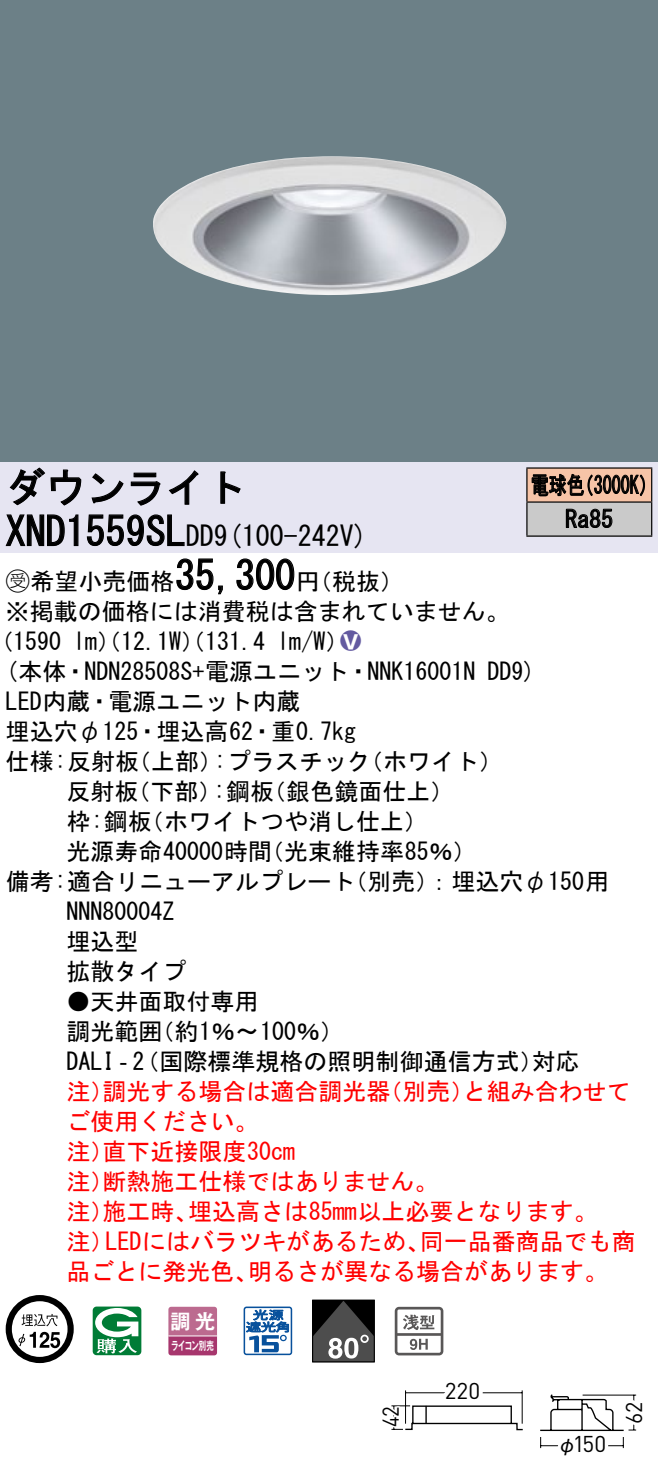
<style>
.page{position:relative;width:658px;height:1483px;background:#fff}
.page>*{position:absolute;margin:0;border:0;box-sizing:border-box;transform-origin:0 0}
.t1{font:40px "MS Gothic";color:#000}
.t2{font:28px "MS Gothic";color:#000}
.t3{font:24px/30px "MS Gothic";color:#000}
.t4{font:24px/30px "MS Gothic";color:#f00}
.t5{font:24px/34px "MS Gothic";color:#000;scale:.75 1}
.t6{font:24px "Ford Classification 1";color:#635aa0}
.t7{font:22.8px "DINOT";letter-spacing:-.01em;color:#000}
.t8{font:22.8px "DINOT";letter-spacing:-.01em;color:#000;scale:.95 1}
.t9{font:22.8px "DINOT";letter-spacing:-.01em;color:#000;scale:.9 1}
.t10{font:20px "Gothic MB101 Pro De Bold 90 pv RKSJ H";color:#fff}
.t11{font:20px "Gothic BBB Pro Medium 90 pv RKSJ H";color:#000}
.t12{font:11.6px "Gothic MB101 Pro De Bold 90 pv RKSJ H";letter-spacing:-.05em;color:#fff;scale:.65 1}
.s1{font-size:28px}
.s2{font-family:"Ford Classification 1"}
.s3{color:#fff}
</style>
<div class="page">
<div style="left:0;top:0;width:658px;height:462px;background:#6c8087"></div>
<img style="left:153px;top:156px;width:354px;height:139px">
<div style="left:0;top:462px;width:658px;height:90px;background:#e6e5f2"></div>
<svg style="left:9px;top:467px;width:73px;height:39px"></svg>
<svg style="left:91px;top:473px;width:33px;height:30px"></svg>
<svg style="left:130px;top:472px;width:30px;height:34px"></svg>
<svg style="left:168px;top:470px;width:30px;height:35px"></svg>
<svg style="left:220px;top:471px;width:21px;height:33px"></svg>
<svg style="left:5px;top:514px;width:74px;height:32px"></svg>
<svg style="left:86px;top:514px;width:99px;height:32px"></svg>
<svg style="left:176px;top:558px;width:47px;height:37px"></svg>
<svg style="left:236px;top:558px;width:59px;height:32px"></svg>
<svg style="left:6px;top:1295px;width:68px;height:68px"></svg>
<svg style="left:93px;top:1306px;width:48px;height:49px"></svg>
<svg style="left:168px;top:1306px;width:49px;height:49px;background:#b65b86"></svg>
<hr style="left:168px;top:1335px;width:49px;height:1px;background:#fff">
<svg style="left:243px;top:1306px;width:49px;height:49px"></svg>
<div style="left:312px;top:1299px;width:62px;height:63px;border:1px solid #000"></div>
<svg style="left:312px;top:1300px;width:62px;height:61px;background:#474747"></svg>
<svg style="left:395px;top:1306px;width:48px;height:49px"></svg>
<div style="left:527px;top:468px;width:124px;height:34px;background:#f7c4a7"></div>
<div style="left:527px;top:502px;width:124px;height:34px;background:#cacaca"></div>
<hr style="left:526px;top:467px;width:126px;height:2px;background:#000">
<hr style="left:526px;top:468px;width:1px;height:33px;background:#000">
<hr style="left:651px;top:468px;width:1px;height:33px;background:#000">
<hr style="left:526px;top:501px;width:126px;height:2px;background:#000">
<hr style="left:526px;top:502px;width:1px;height:33px;background:#000">
<hr style="left:651px;top:502px;width:1px;height:33px;background:#000">
<hr style="left:526px;top:535px;width:126px;height:2px;background:#000">
<svg style="left:531px;top:473px;width:114px;height:24px"></svg>
<svg style="left:565px;top:508px;width:47px;height:20px"></svg>
<svg style="left:540px;top:1394px;width:97px;height:55px"></svg>
<svg style="left:391px;top:1390px;width:132px;height:40px"></svg>
<h1 class="t1" style="left:6px;top:467px;width:242px">ダウンライト</h1>
<p class="t2" style="left:214px;top:522px;width:155px">(9 100-242 (V</p>
<h1 class="t1" style="left:6px;top:511px;width:210px">XND1559SL<span class="s1">DD</span></h1>
<h1 class="t1" style="left:175px;top:555px;width:121px">35,300</h1>
<p class="t3" style="left:6px;top:566px;width:505px"><span class="s2">B</span>希望小売価格<br>※掲載の価格には消費税は含まれていません。</p>
<p class="t6" style="left:340px;top:629px;width:22px">2<span class="s3">8</span></p>
<p class="t3" style="left:296px;top:566px;width:109px">（円税抜(</p>
<p class="t3" style="left:277px;top:626px;width:73px">l m (W/</p>
<p class="t3" style="left:-11px;top:626px;width:74px">（1590</p>
<p class="t3" style="left:73px;top:626px;width:193px">lm）（12.1 ）（W 131.4</p>
<p class="t5" style="left:565px;top:468px;width:65px;text-indent:-34px">電球色<br>Ra85</p>
<p class="t5" style="left:575px;top:468px;width:109px">（3000 (K</p>
<p class="t3" style="left:6px;top:656px;width:471px">(本体・NDN28508 +S 電源ユニット・NNK16001N</p>
<p class="t3" style="left:6px;top:686px;width:296px">LED内蔵・電源ユニット内蔵</p>
<p class="t3" style="left:6px;top:716px;width:352px">埋込穴φ125・埋込高62・重0.7kg</p>
<p class="t3" style="left:359px;top:746px;width:145px">（ホワイト(</p>
<p class="t3" style="left:487px;top:656px;width:50px">DD (9</p>
<p class="t3" style="left:214px;top:746px;width:158px">:プラスチック</p>
<p class="t3" style="left:6px;top:746px;width:135px">仕様:反射板</p>
<p class="t3" style="left:127px;top:746px;width:97px">（上部）</p>
<p class="t3" style="left:66px;top:776px;width:73px">反射板</p>
<p class="t3" style="left:126px;top:776px;width:97px">（下部）</p>
<p class="t3" style="left:262px;top:776px;width:193px">（銀色鏡面仕上(</p>
<p class="t3" style="left:213px;top:776px;width:62px">:鋼板</p>
<p class="t3" style="left:66px;top:806px;width:87px">枠:鋼板</p>
<p class="t3" style="left:140px;top:806px;width:289px">（ホワイトつや消し仕上(</p>
<p class="t3" style="left:66px;top:836px;width:207px">光源寿命40000時間</p>
<p class="t3" style="left:260px;top:836px;width:218px">（光束維持率85％(</p>
<p class="t3" style="left:66px;top:866px;width:290px;text-indent:-61px">備考:適合リニューアルプレート<br>NNN80004Z<br>埋込型<br>拡散タイプ</p>
<p class="t3" style="left:150px;top:986px;width:195px;text-indent:-84px">●天井面取付専用<br>（約1％〜100％(</p>
<p class="t3" style="left:343px;top:866px;width:267px">（別売：）埋込穴φ150用</p>
<p class="t3" style="left:66px;top:1016px;width:97px">調光範囲</p>
<p class="t3" style="left:66px;top:1046px;width:478px">DALI‐（2 国際標準規格の照明制御通信方式）</p>
<p class="t4" style="left:462px;top:1076px;width:169px">と組み合わせて</p>
<p class="t3" style="left:531px;top:1046px;width:49px">対応</p>
<p class="t4" style="left:102px;top:1076px;width:289px">調光する場合は適合調光器</p>
<p class="t4" style="left:378px;top:1076px;width:97px">（別売）</p>
<p class="t4" style="left:66px;top:1076px;width:49px">注）</p>
<p class="t4" style="left:66px;top:1106px;width:193px">ご使用ください。</p>
<p class="t4" style="left:102px;top:1136px;width:194px">直下近接限度30cm</p>
<p class="t4" style="left:102px;top:1136px;width:337px;text-indent:-36px">注）<br>断熱施工仕様ではありません。</p>
<p class="t4" style="left:66px;top:1166px;width:49px">注）</p>
<p class="t4" style="left:188px;top:1196px;width:411px">埋込高さは85mm以上必要となります。</p>
<p class="t4" style="left:102px;top:1196px;width:97px">施工時、</p>
<p class="t4" style="left:66px;top:1196px;width:49px">注）</p>
<p class="t4" style="left:66px;top:1226px;width:49px">注）</p>
<p class="t4" style="left:105px;top:1226px;width:326px">LEDにはバラツキがあるため、</p>
<p class="t4" style="left:420px;top:1226px;width:217px">同一品番商品でも商</p>
<p class="t4" style="left:66px;top:1256px;width:193px">品ごとに発光色、</p>
<p class="t4" style="left:248px;top:1256px;width:362px">明るさが異なる場合があります。</p>
<p class="t10" style="left:171px;top:1304px;width:46px">調光</p>
<p class="t12" style="left:171px;top:1335px;width:67px">ライコン別売</p>
<p class="t9" style="left:375px;top:1426px;width:24px;rotate:-90deg">42</p>
<p class="t7" style="left:444px;top:1374px;width:37px">220</p>
<p class="t7" style="left:573px;top:1428px;width:35px">150</p>
<p class="t11" style="left:557px;top:1428px;width:21px">φ</p>
<p class="t8" style="left:618px;top:1423px;width:25px;rotate:-90deg">62</p>
</div>
